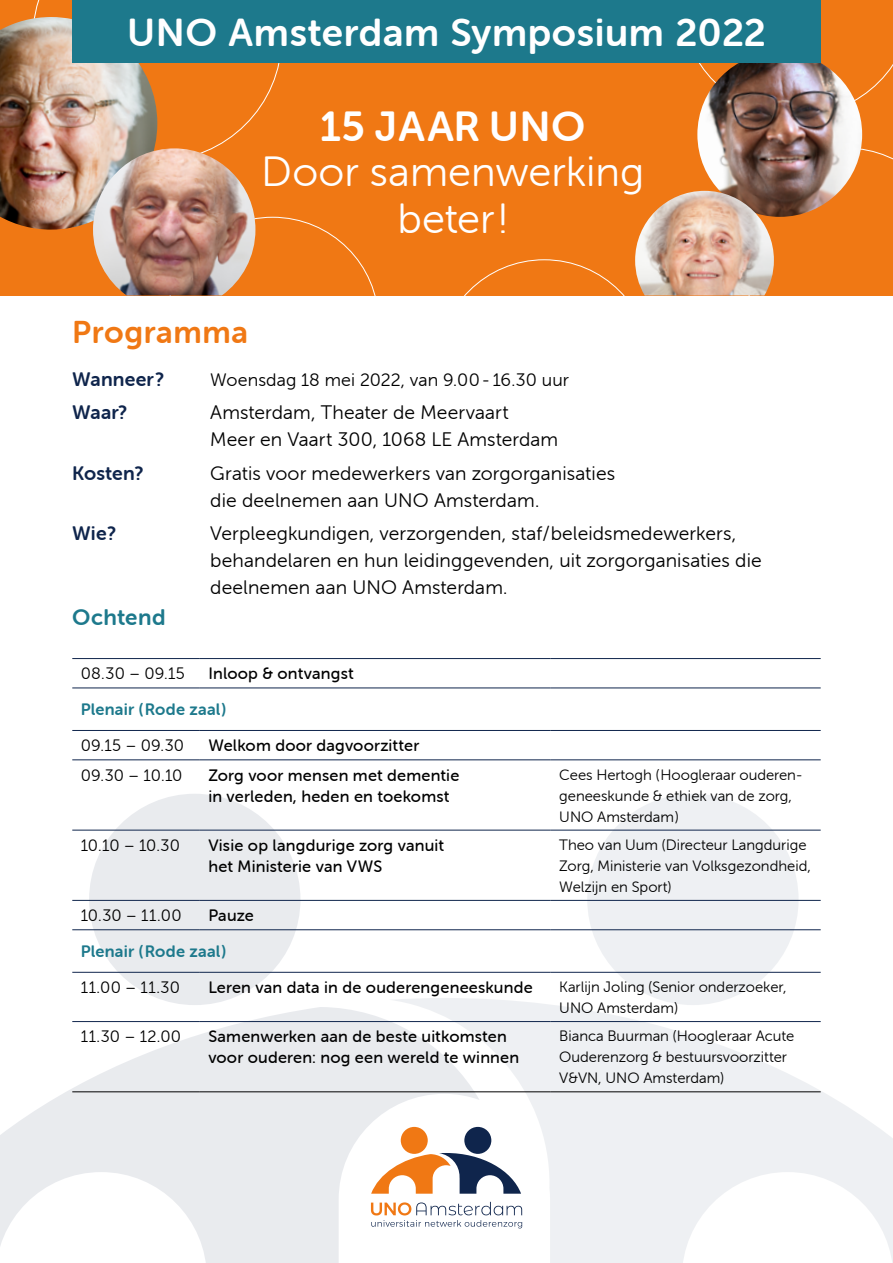
<style>
.page{position:relative;width:893px;height:1263px;background:#fff}
.page>*{position:absolute;margin:0;border:0;box-sizing:border-box;transform-origin:0 0}
.t1{font:42.15px/46.5px "Museo Sans Rounded 300";color:#fff;text-align:center}
.t2{font:42.15px "Museo Sans Rounded 700";letter-spacing:.01em;color:#fff}
.t3{font:39px "Museo Sans Rounded 700";letter-spacing:.015em;color:#fff}
.t4{font:31.5px "Museo Sans Rounded 700";letter-spacing:.02em;color:#f07814}
.t5{font:22.5px "Museo Sans Rounded 700";letter-spacing:.02em;color:#1d798c}
.t6{font:19.5px/27px "Museo Sans Rounded 300";letter-spacing:.005em;color:#000}
.t7{font:19.5px "Museo Sans Rounded 700";letter-spacing:.01em;color:#0f254c}
.t8{font:18px "Museo Sans Rounded 300";letter-spacing:.005em;color:#000}
.t9{font:16.5px/21px "Museo Sans Rounded 500";letter-spacing:.01em;color:#000}
.t10{font:16.5px "Museo Sans Rounded 300";letter-spacing:.005em;color:#000}
.t11{font:16.5px "Museo Sans Rounded 700";letter-spacing:.015em;color:#1d798c}
.t12{font:15px/21px "Museo Sans Rounded 300";color:#000}
</style>
<div class="page">
<div style="left:0;top:0;width:893px;height:295px;background:#f07814"></div>
<svg style="left:464px;top:259px;width:160px;height:36px"></svg>
<svg style="left:699px;top:63px;width:194px;height:51px"></svg>
<svg style="left:789px;top:148px;width:104px;height:69px"></svg>
<img style="left:697px;top:52px;width:165px;height:165px;border-radius:82px">
<svg style="left:34px;top:0;width:246px;height:148px"></svg>
<img style="left:0;top:17px;width:157px;height:213px">
<svg style="left:255px;top:217px;width:121px;height:78px"></svg>
<img style="left:93px;top:148px;width:162px;height:147px">
<img style="left:635px;top:191px;width:139px;height:104px">
<div style="left:72px;top:0;width:749px;height:63px;background:#1d798c"></div>
<div style="left:89px;top:794px;width:211px;height:211px;background:#e9ebee;border-radius:50%"></div>
<div style="left:587px;top:794px;width:212px;height:211px;background:#eef0f3;border-radius:50%"></div>
<svg style="left:395px;top:998px;width:498px;height:265px;fill:#eef0f3"></svg>
<svg style="left:0;top:1007px;width:480px;height:256px;fill:#e9ebee"></svg>
<hr style="left:72px;top:658px;width:128px;height:1px;background:#0f254c">
<hr style="left:200px;top:658px;width:351px;height:1px;background:#0f254c">
<hr style="left:551px;top:658px;width:270px;height:1px;background:#0f254c">
<hr style="left:72px;top:687px;width:128px;height:1px;background:#0f254c">
<hr style="left:200px;top:687px;width:351px;height:1px;background:#0f254c">
<hr style="left:551px;top:687px;width:270px;height:1px;background:#0f254c">
<hr style="left:72px;top:730px;width:128px;height:1px;background:#0f254c">
<hr style="left:200px;top:730px;width:351px;height:1px;background:#0f254c">
<hr style="left:551px;top:730px;width:270px;height:1px;background:#0f254c">
<hr style="left:72px;top:759px;width:128px;height:1px;background:#0f254c">
<hr style="left:200px;top:759px;width:351px;height:1px;background:#0f254c">
<hr style="left:551px;top:759px;width:270px;height:1px;background:#0f254c">
<hr style="left:72px;top:830px;width:128px;height:1px;background:#0f254c">
<hr style="left:200px;top:830px;width:351px;height:1px;background:#0f254c">
<hr style="left:551px;top:830px;width:270px;height:1px;background:#0f254c">
<hr style="left:72px;top:900px;width:128px;height:1px;background:#0f254c">
<hr style="left:200px;top:900px;width:351px;height:1px;background:#0f254c">
<hr style="left:551px;top:900px;width:270px;height:1px;background:#0f254c">
<hr style="left:72px;top:929px;width:128px;height:1px;background:#0f254c">
<hr style="left:200px;top:929px;width:351px;height:1px;background:#0f254c">
<hr style="left:551px;top:929px;width:270px;height:1px;background:#0f254c">
<hr style="left:72px;top:972px;width:128px;height:1px;background:#0f254c">
<hr style="left:200px;top:972px;width:351px;height:1px;background:#0f254c">
<hr style="left:551px;top:972px;width:270px;height:1px;background:#0f254c">
<hr style="left:72px;top:1021px;width:128px;height:1px;background:#0f254c">
<hr style="left:200px;top:1021px;width:351px;height:1px;background:#0f254c">
<hr style="left:551px;top:1021px;width:270px;height:1px;background:#0f254c">
<hr style="left:72px;top:1091px;width:128px;height:1px;background:#000">
<hr style="left:200px;top:1091px;width:351px;height:1px;background:#000">
<hr style="left:551px;top:1091px;width:270px;height:1px;background:#000">
<div style="left:401px;top:1127px;width:27px;height:27px;background:#f07814;border-radius:50%"></div>
<div style="left:464px;top:1127px;width:27px;height:27px;background:#0f254c;border-radius:50%"></div>
<svg style="left:371px;top:1153px;width:150px;height:41px"></svg>
<svg style="left:371px;top:1202px;width:151px;height:26px"></svg>
<h2 class="t3" style="left:127px;top:11px;width:640px">UNO Amsterdam Symposium 2022</h2>
<h1 class="t2" style="left:320px;top:103px;width:267px">15 JAAR UNO</h1>
<h1 class="t1" style="left:261px;top:149px;width:385px">Door samenwerking beter!</h1>
<h3 class="t4" style="left:72px;top:314px;width:177px">Programma</h3>
<h3 class="t7" style="left:72px;top:368px;width:94px">Wanneer?</h3>
<p class="t8" style="left:210px;top:370px;width:360px">Woensdag 18 mei 2022, van 9.00 - 16.30 uur</p>
<h3 class="t7" style="left:72px;top:402px;width:57px">Waar?</h3>
<h3 class="t6" style="left:210px;top:399px;width:349px">Amsterdam, Theater de Meervaart<br>Meer en Vaart 300, 1068 LE Amsterdam</h3>
<h3 class="t7" style="left:72px;top:462px;width:73px">Kosten?</h3>
<h3 class="t6" style="left:210px;top:459px;width:406px">Gratis voor medewerkers van zorgorganisaties die deelnemen aan UNO Amsterdam.</h3>
<h3 class="t7" style="left:72px;top:522px;width:45px">Wie?</h3>
<h3 class="t6" style="left:210px;top:520px;width:553px">Verpleegkundigen, verzorgenden, staf/beleidsmedewerkers, behandelaren en hun leidinggevenden, uit zorgorganisaties die deelnemen aan UNO Amsterdam.</h3>
<h3 class="t5" style="left:72px;top:605px;width:95px">Ochtend</h3>
<p class="t10" style="left:81px;top:665px;width:106px">08.30 – 09.15</p>
<p class="t9" style="left:208px;top:663px;width:147px">Inloop &amp; ontvangst</p>
<p class="t11" style="left:81px;top:700px;width:147px">Plenair (Rode zaal)</p>
<p class="t10" style="left:81px;top:737px;width:105px">09.15 – 09.30</p>
<p class="t9" style="left:208px;top:735px;width:212px">Welkom door dagvoorzitter</p>
<p class="t10" style="left:81px;top:766px;width:103px">09.30 – 10.10</p>
<p class="t9" style="left:208px;top:765px;width:252px">Zorg voor mensen met dementie in verleden, heden en toekomst</p>
<p class="t12" style="left:559px;top:764px;width:245px">Cees Hertogh (Hoogleraar ouderen&shy;geneeskunde &amp; ethiek van de zorg,<br>UNO Amsterdam)</p>
<p class="t10" style="left:81px;top:836px;width:101px">10.10 – 10.30</p>
<p class="t9" style="left:208px;top:835px;width:237px">Visie op langdurige zorg vanuit het Ministerie van VWS</p>
<p class="t12" style="left:559px;top:834px;width:253px">Theo van Uum (Directeur Langdurige<br>Zorg, Ministerie van Volksgezondheid,<br>Welzijn en Sport)</p>
<p class="t10" style="left:81px;top:907px;width:102px">10.30 – 11.00</p>
<p class="t9" style="left:208px;top:905px;width:47px">Pauze</p>
<p class="t11" style="left:81px;top:942px;width:147px">Plenair (Rode zaal)</p>
<p class="t10" style="left:81px;top:978px;width:101px">11.00 – 11.30</p>
<p class="t9" style="left:208px;top:977px;width:326px">Leren van data in de ouderengeneeskunde</p>
<p class="t12" style="left:559px;top:976px;width:229px">Karlijn Joling (Senior onderzoeker,<br>UNO Amsterdam)</p>
<p class="t10" style="left:81px;top:1028px;width:102px">11.30 – 12.00</p>
<p class="t9" style="left:208px;top:1026px;width:312px">Samenwerken aan de beste uitkomsten voor ouderen: nog een wereld te winnen</p>
<p class="t12" style="left:559px;top:1026px;width:237px">Bianca Buurman (Hoogleraar Acute<br>Ouderenzorg &amp; bestuursvoorzitter<br>V&amp;VN, UNO Amsterdam)</p>
</div>
